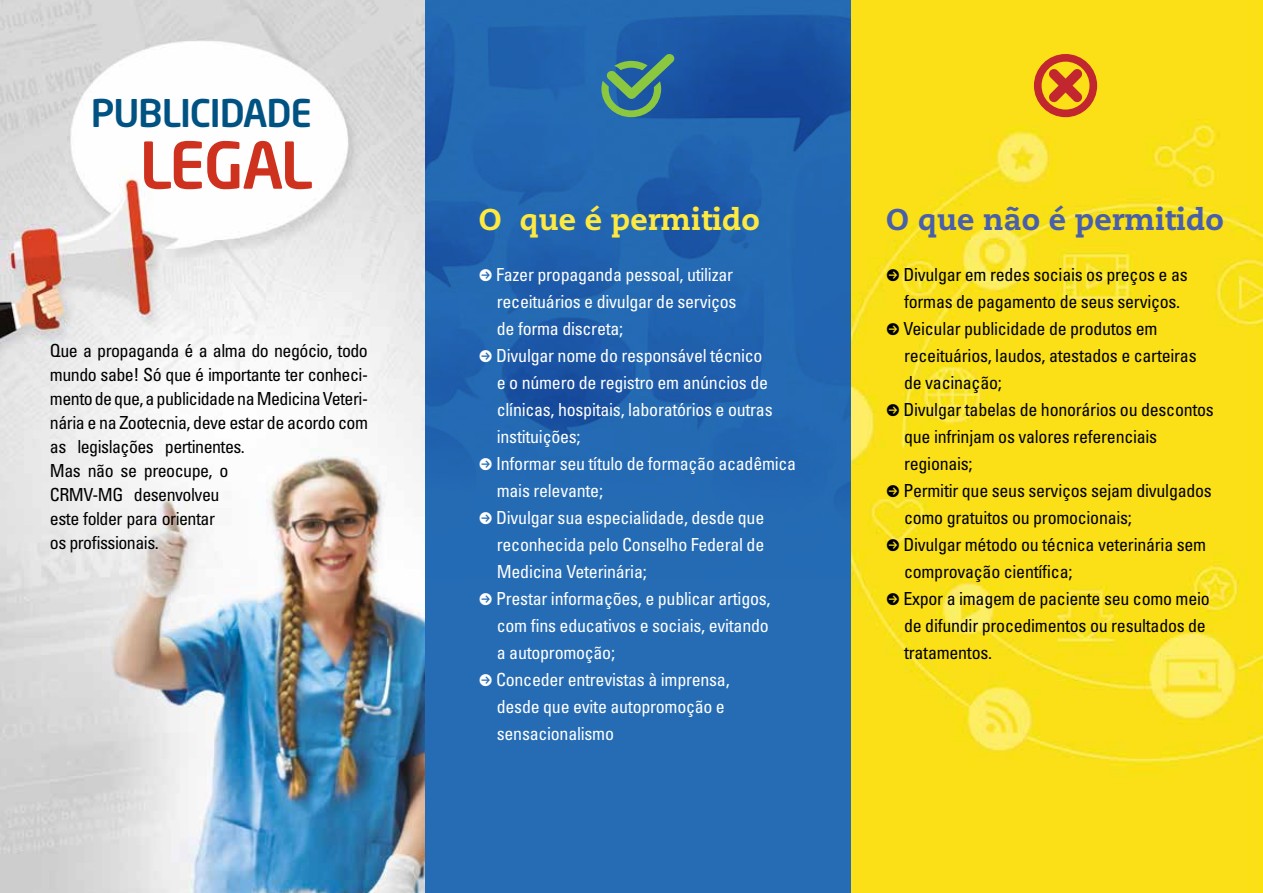
<style>
.page{position:relative;width:1263px;height:893px;background:#fff}
.page>*{position:absolute;margin:0;border:0;box-sizing:border-box;transform-origin:0 0}
.t1{font:63.75px "Neo Sans Std Medium TR";letter-spacing:-.04em;color:#ce321f}
.t2{font:37.65px "Neo Sans Std Medium TR";letter-spacing:-.03em;color:#005283}
.t3{font:800 30px "Caecilia";color:#495fa9}
.t4{font:800 30px "Caecilia";color:#fde941}
.t5{font:condensed 18px/27px "Univers";letter-spacing:-.015em;color:#000}
.t6{font:condensed 18px/27px "Univers";letter-spacing:-.015em;color:#fff}
</style>
<div class="page">
<img style="left:850px;top:0;width:413px;height:893px">
<img style="left:0;top:0;width:425px;height:893px">
<div style="left:425px;top:0;width:425px;height:893px;background:#256cb5"></div>
<img style="left:425px;top:15px;width:425px;height:480px">
<svg style="left:1034px;top:54px;width:63px;height:63px;background:#dd8022"></svg>
<svg style="left:601px;top:54px;width:74px;height:63px;background:#448083"></svg>
<svg style="left:480px;top:269px;width:12px;height:12px"></svg>
<svg style="left:480px;top:350px;width:12px;height:12px"></svg>
<svg style="left:480px;top:458px;width:12px;height:12px"></svg>
<svg style="left:887px;top:269px;width:12px;height:12px"></svg>
<svg style="left:887px;top:323px;width:12px;height:12px"></svg>
<svg style="left:887px;top:404px;width:12px;height:12px"></svg>
<svg style="left:887px;top:485px;width:12px;height:12px"></svg>
<svg style="left:887px;top:539px;width:12px;height:12px"></svg>
<svg style="left:887px;top:593px;width:12px;height:12px"></svg>
<h2 class="t2" style="left:91px;top:89px;width:223px">PUBLICIDADE</h2>
<h1 class="t1" style="left:139px;top:125px;width:175px">LEGAL</h1>
<p class="t5" style="left:50px;top:339px;width:320px;line-height:24px">Que a propaganda é a alma do negócio, todo mundo sabe! Só que é importante ter conheci&shy;mento de que, a publicidade na Medicina Veteri&shy;nária e na Zootecnia, deve estar de acordo com as legislações pertinentes.<br>Mas não se preocupe, o<br>CRMV-MG desenvolveu<br>este folder para orientar<br>os profissionais.</p>
<h3 class="t4" style="left:479px;top:201px;width:283px">O que é permitido</h3>
<p class="t6" style="left:496px;top:261px;width:302px">Fazer propaganda pessoal, utilizar receituários e divulgar de serviços<br>de forma discreta;<br>Divulgar nome do responsável técnico<br>e o número de registro em anúncios de clínicas, hospitais, laboratórios e outras instituições;<br>Informar seu título de formação acadêmica mais relevante;<br>Divulgar sua especialidade, desde que reconhecida pelo Conselho Federal de<br>Medicina Veterinária;<br>Prestar informações, e publicar artigos, com fins educativos e sociais, evitando<br>a autopromoção;<br>Conceder entrevistas à imprensa,<br>desde que evite autopromoção e sensacionalismo</p>
<h3 class="t3" style="left:886px;top:201px;width:339px">O que não é permitido</h3>
<p class="t5" style="left:903px;top:261px;width:312px">Divulgar em redes sociais os preços e as formas de pagamento de seus serviços.<br>Veicular publicidade de produtos em receituários, laudos, atestados e carteiras de vacinação;<br>Divulgar tabelas de honorários ou descontos que infrinjam os valores referenciais regionais;<br>Permitir que seus serviços sejam divulgados como gratuitos ou promocionais;<br>Divulgar método ou técnica veterinária sem comprovação científica;<br>Expor a imagem de paciente seu como meio de difundir procedimentos ou resultados de tratamentos.</p>
</div>
